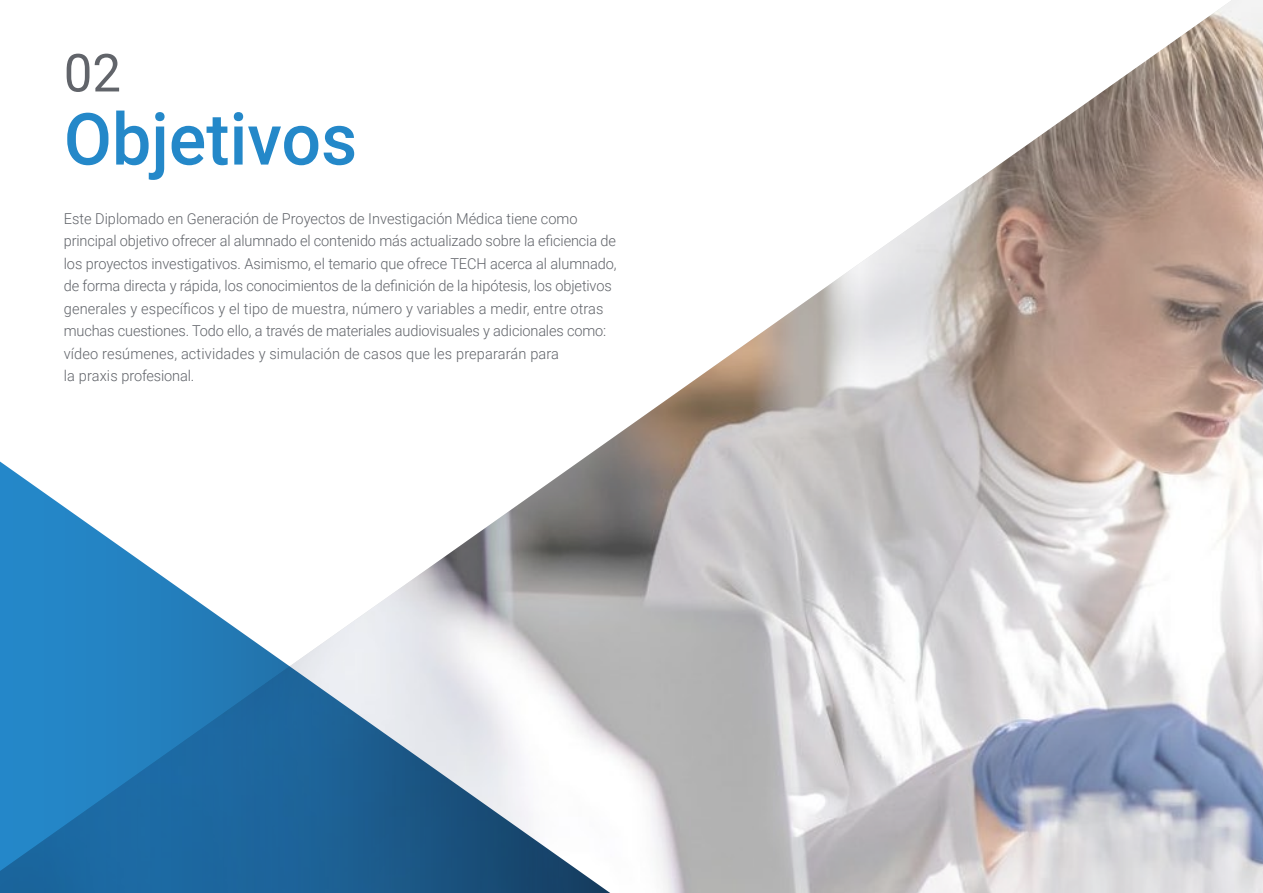
<style>
.page{position:relative;width:1263px;height:893px;background:#fff}
.page>*{position:absolute;margin:0;border:0;box-sizing:border-box;transform-origin:0 0}
.t1{font:500 72px "Roboto";color:#2488c9}
.t2{font:52.5px "Roboto";color:#61646a}
.t3{font:300 15px/22.5px "Roboto";letter-spacing:-.01em;color:#61646a}
</style>
<div class="page">
<img style="left:601px;top:0;width:662px;height:893px">
<svg style="left:0;top:446px;width:640px;height:447px"></svg>
<h2 class="t2" style="left:64px;top:36px;width:59px">02</h2>
<h1 class="t1" style="left:64px;top:89px;width:295px">Objetivos</h1>
<p class="t3" style="left:64px;top:207px;width:554px">Este Diplomado en Generación de Proyectos de Investigación Médica tiene como principal objetivo ofrecer al alumnado el contenido más actualizado sobre la eficiencia de los proyectos investigativos. Asimismo, el temario que ofrece TECH acerca al alumnado, de forma directa y rápida, los conocimientos de la definición de la hipótesis, los objetivos generales y específicos y el tipo de muestra, número y variables a medir, entre otras muchas cuestiones. Todo ello, a través de materiales audiovisuales y adicionales como: vídeo resúmenes, actividades y simulación de casos que les prepararán para<br>la praxis profesional.</p>
</div>
